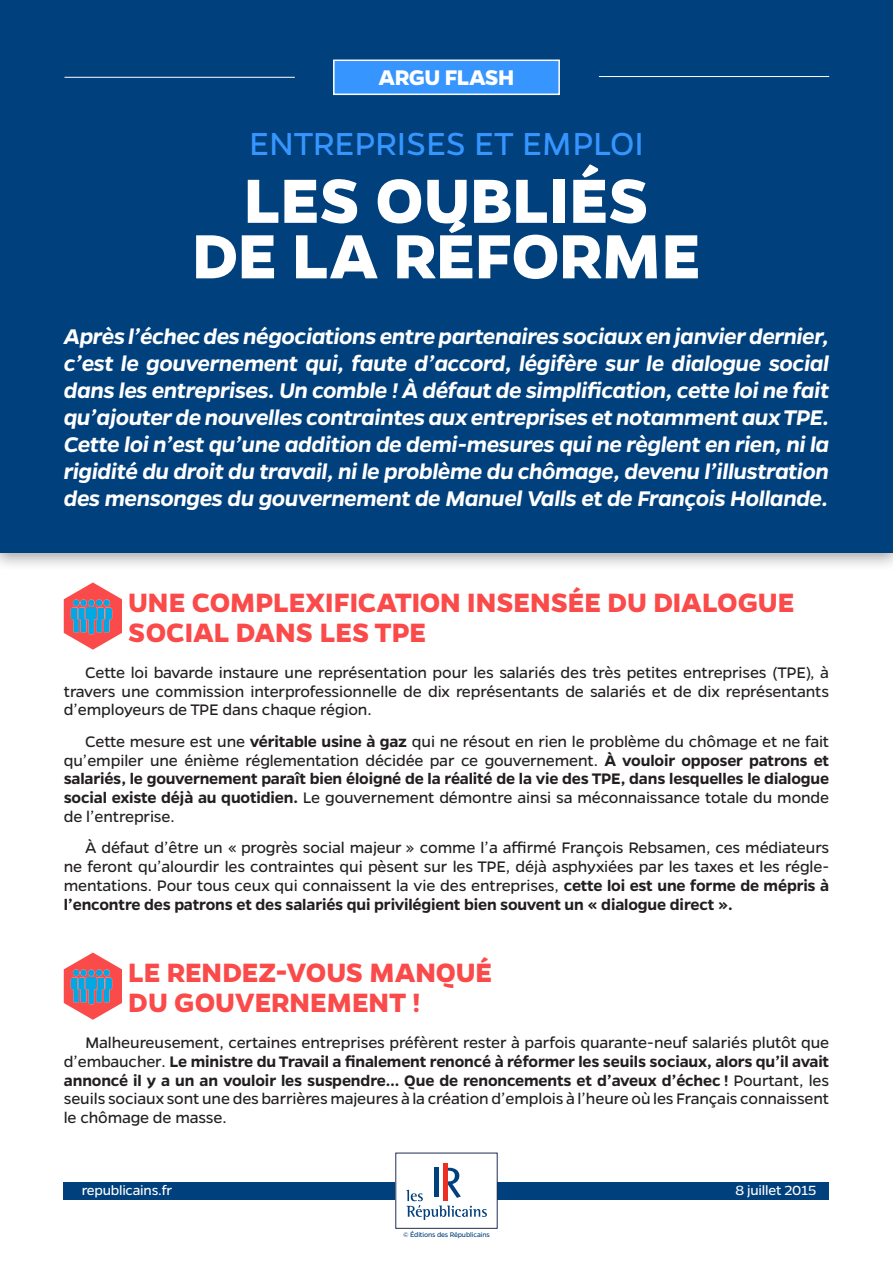
<style>
.page{position:relative;width:893px;height:1263px;background:#fff}
.page>*{position:absolute;margin:0;border:0;box-sizing:border-box;transform-origin:0 0}
._01_Titre{font:700 70.5px/55.5px "Gentona";letter-spacing:-.005em;color:#fff;text-align:center}
._00_Sutitre{font:36px "Gentona";letter-spacing:-.005em;color:#3695ff}
._03_PArtie{font:700 30px/30px "Gentona";color:#fa4a4a}
._02_Chapeau{font:italic 600 24px/27px "Gentona";letter-spacing:-.02em;color:#fff;text-align:justify}
.t1{font:700 24px "Gentona";letter-spacing:-.02em;color:#fff}
._05_Texte{font:17.25px/18.8px "Gentona";letter-spacing:-.01em;color:#231f20;text-align:justify}
.t2{font:15px "Gentona";letter-spacing:-.015em;color:#fff}
.t3{font:7.5px "Gentona";letter-spacing:-.015em;color:#00407c}
.s1{font-weight:600}
</style>
<div class="page">
<div style="left:0;top:0;width:893px;height:571px;background:#231f20;opacity:.4"></div>
<div style="left:0;top:0;width:893px;height:553px;background:#00407c"></div>
<div style="left:64px;top:1182px;width:765px;height:17px;background:#00407c"></div>
<svg style="left:64px;top:582px;width:52px;height:68px"></svg>
<img style="left:65px;top:596px;width:57px;height:41px">
<svg style="left:64px;top:952px;width:52px;height:68px"></svg>
<img style="left:65px;top:966px;width:57px;height:41px">
<hr style="left:65px;top:77px;width:230px;height:1px;background:#fff">
<hr style="left:599px;top:76px;width:230px;height:1px;background:#fff">
<div style="left:334px;top:60px;width:225px;height:34px;background:#3695ff"></div>
<div style="left:333px;top:60px;width:227px;height:35px;border:2px solid #fff"></div>
<div style="left:396px;top:1153px;width:101px;height:75px;background:#fff"></div>
<svg style="left:406px;top:1168px;width:81px;height:52px"></svg>
<div style="left:443px;top:1163px;width:5px;height:38px;background:#ee2e22"></div>
<div style="left:434px;top:1168px;width:5px;height:29px;background:#00407c"></div>
<div style="left:395px;top:1153px;width:103px;height:76px;border:1px solid #202f55"></div>
<p class="t1" style="left:379px;top:63px;width:137px">ARGU FLASH</p>
<p class="_00_Sutitre" style="left:249px;top:123px;width:396px">ENTREPRISES ET EMPLOI</p>
<p class="_01_Titre" style="left:192px;top:172px;width:510px">LES OUBLIÉS<br>DE LA RÉFORME</p>
<p class="_02_Chapeau" style="left:64px;top:322px;width:767px">Après l’échec des négociations entre partenaires sociaux en janvier dernier, c’est le gouvernement qui, faute d’accord, légifère sur le dialogue social dans les entreprises. Un comble ! À défaut de simplification, cette loi ne fait qu’ajouter de nouvelles contraintes aux entreprises et notamment aux TPE.<br>Cette loi n’est qu’une addition de demi-mesures qui ne règlent en rien, ni la rigidité du droit du travail, ni le problème du chômage, devenu l’illustration des mensonges du gouvernement de Manuel Valls et de François Hollande.</p>
<p class="_03_PArtie" style="left:128px;top:587px;width:668px">UNE COMPLEXIFICATION INSENSÉE DU DIALOGUE<br>SOCIAL DANS LES TPE</p>
<p class="_05_Texte" style="left:64px;top:663px;width:767px;text-indent:21px">Cette loi bavarde instaure une représentation pour les salariés des très petites entreprises (TPE), à travers une commission interprofessionnelle de dix représentants de salariés et de dix représentants d’employeurs de TPE dans chaque région.</p>
<p class="_05_Texte" style="left:64px;top:732px;width:767px;text-indent:21px">Cette mesure est une <span class="s1">véritable usine à gaz</span> qui ne résout en rien le problème du chômage et ne fait qu’empiler une énième réglementation décidée par ce gouvernement. <span class="s1">À vouloir opposer patrons et salariés, le gouvernement paraît bien éloigné de la réalité de la vie des TPE, dans lesquelles le dialogue social existe déjà au quotidien.</span> Le gouvernement démontre ainsi sa méconnaissance totale du monde de l’entreprise.</p>
<p class="_05_Texte" style="left:64px;top:839px;width:767px;text-indent:21px">À défaut d’être un « progrès social majeur » comme l’a affirmé François Rebsamen, ces médiateurs ne feront qu’alourdir les contraintes qui pèsent sur les TPE, déjà asphyxiées par les taxes et les régle&shy;mentations. Pour tous ceux qui connaissent la vie des entreprises, <span class="s1">cette loi est une forme de mépris à l’encontre des patrons et des salariés qui privilégient bien souvent un « dialogue direct ».</span></p>
<p class="_03_PArtie" style="left:128px;top:957px;width:366px">LE RENDEZ-VOUS MANQUÉ<br>DU GOUVERNEMENT !</p>
<p class="_05_Texte" style="left:64px;top:1033px;width:767px;text-indent:21px">Malheureusement, certaines entreprises préfèrent rester à parfois quarante-neuf salariés plutôt que d’embaucher. <span class="s1">Le ministre du Travail a finalement renoncé à réformer les seuils sociaux, alors qu’il avait annoncé il y a un an vouloir les suspendre… Que de renoncements et d’aveux d’échec !</span> Pourtant, les seuils sociaux sont une des barrières majeures à la création d’emplois à l’heure où les Français connaissent le chômage de masse.</p>
<p class="t2" style="left:82px;top:1182px;width:92px">republicains.fr</p>
<p class="t2" style="left:735px;top:1182px;width:83px">8 juillet 2015</p>
<p class="t3" style="left:403px;top:1230px;width:88px">© Éditions des Républicains</p>
</div>
